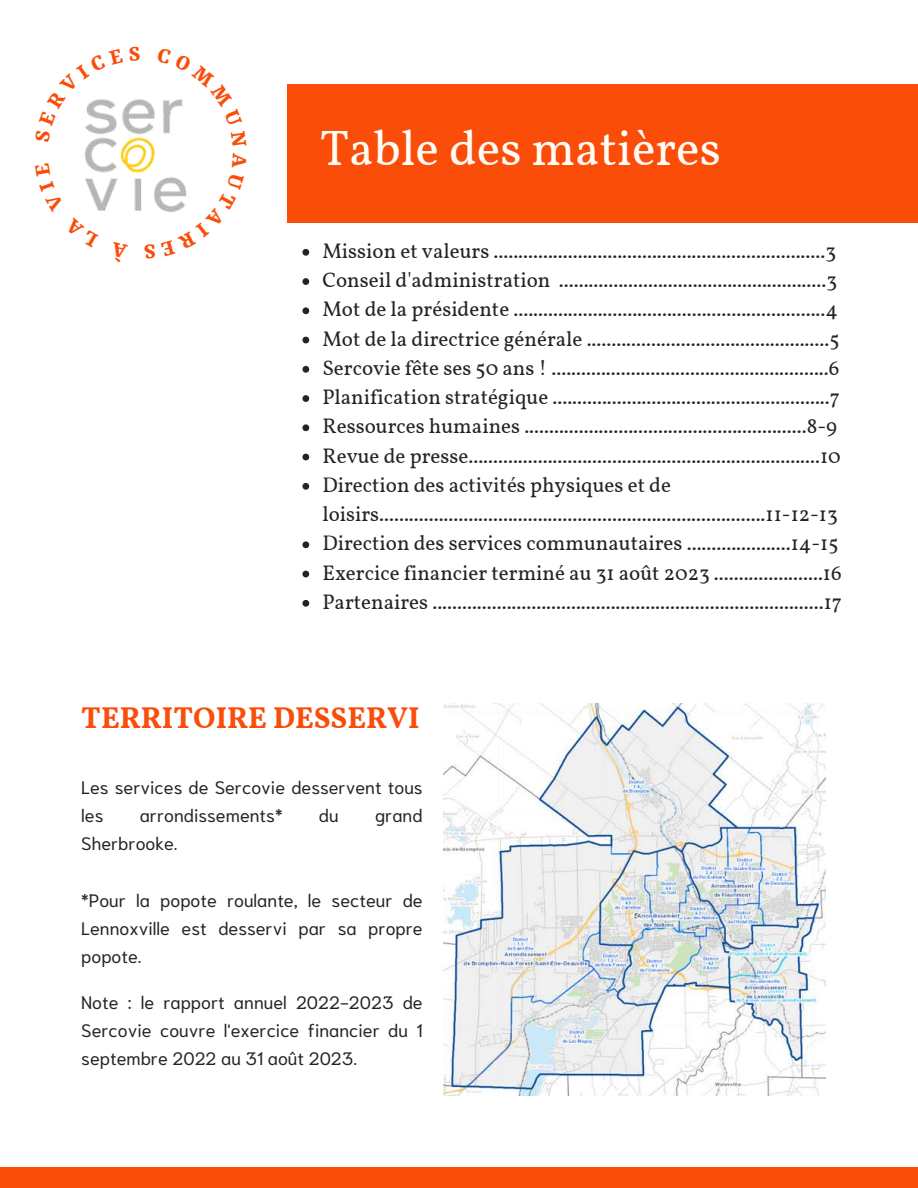
<style>
.page{position:relative;width:918px;height:1188px;background:#fff}
.page>*{position:absolute;margin:0;border:0;box-sizing:border-box;transform-origin:0 0}
.t1{font:49.5px "Vollkorn";color:#fffcf5}
.t2{font:700 30px "Vollkorn";color:#fa4d09}
.t3{font:21px/29.2px "Vollkorn";color:#232425}
.t4{font:18px/28.2px "Niramit";color:#232425;text-align:justify}
</style>
<div class="page">
<div style="left:0;top:1167px;width:918px;height:21px;background:#fa4d09"></div>
<div style="left:287px;top:84px;width:631px;height:138px;background:#fa4d09"></div>
<img style="left:84px;top:99px;width:77px;height:112px">
<img style="left:443px;top:703px;width:383px;height:393px">
<svg style="left:302px;top:249px;width:7px;height:7px"></svg>
<svg style="left:302px;top:278px;width:7px;height:7px"></svg>
<svg style="left:302px;top:307px;width:7px;height:7px"></svg>
<svg style="left:302px;top:337px;width:7px;height:6px"></svg>
<svg style="left:302px;top:366px;width:7px;height:7px"></svg>
<svg style="left:302px;top:395px;width:7px;height:7px"></svg>
<svg style="left:302px;top:424px;width:7px;height:7px"></svg>
<svg style="left:302px;top:454px;width:7px;height:6px"></svg>
<svg style="left:302px;top:483px;width:7px;height:7px"></svg>
<svg style="left:302px;top:541px;width:7px;height:7px"></svg>
<svg style="left:302px;top:571px;width:7px;height:6px"></svg>
<svg style="left:302px;top:600px;width:7px;height:7px"></svg>
<svg style="left:84px;top:99px;width:39px;height:43px"></svg>
<svg style="left:157px;top:99px;width:26px;height:48px"></svg>
<svg style="left:161px;top:177px;width:26px;height:35px"></svg>
<svg style="left:84px;top:163px;width:15px;height:48px"></svg>
<h1 class="t1" style="left:320px;top:112px;width:402px">Table des matières</h1>
<p class="t3" style="left:322px;top:237px;width:521px">Mission et valeurs ...................................................................3<br>Conseil d'administration ......................................................3<br>Mot de la présidente ...............................................................4<br>Mot de la directrice générale .................................................5<br>Sercovie fête ses 50 ans ! ........................................................6<br>Planification stratégique ........................................................7<br>Ressources humaines .........................................................8-9<br>Revue de presse.......................................................................10<br>Direction des activités physiques et de loisirs..............................................................................11-12-13<br>Direction des services communautaires .....................14-15<br>Exercice financier terminé au 31 août 2023 ......................16<br>Partenaires ...............................................................................17</p>
<h2 class="t2" style="left:81px;top:695px;width:340px">TERRITOIRE DESSERVI</h2>
<p class="t4" style="left:81px;top:773px;width:343px">Les services de Sercovie desservent tous les</p>
<p class="t4" style="left:140px;top:802px;width:144px">arrondissements*</p>
<p class="t4" style="left:319px;top:802px;width:21px">du</p>
<p class="t4" style="left:375px;top:802px;width:49px">grand</p>
<p class="t4" style="left:81px;top:830px;width:98px">Sherbrooke.</p>
<p class="t4" style="left:81px;top:886px;width:343px">*Pour la popote roulante, le secteur de Lennoxville est desservi par sa propre popote.</p>
<p class="t4" style="left:81px;top:988px;width:343px">Note : le rapport annuel 2022-2023 de Sercovie couvre l'exercice financier du 1 septembre 2022 au 31 août 2023.</p>
</div>
